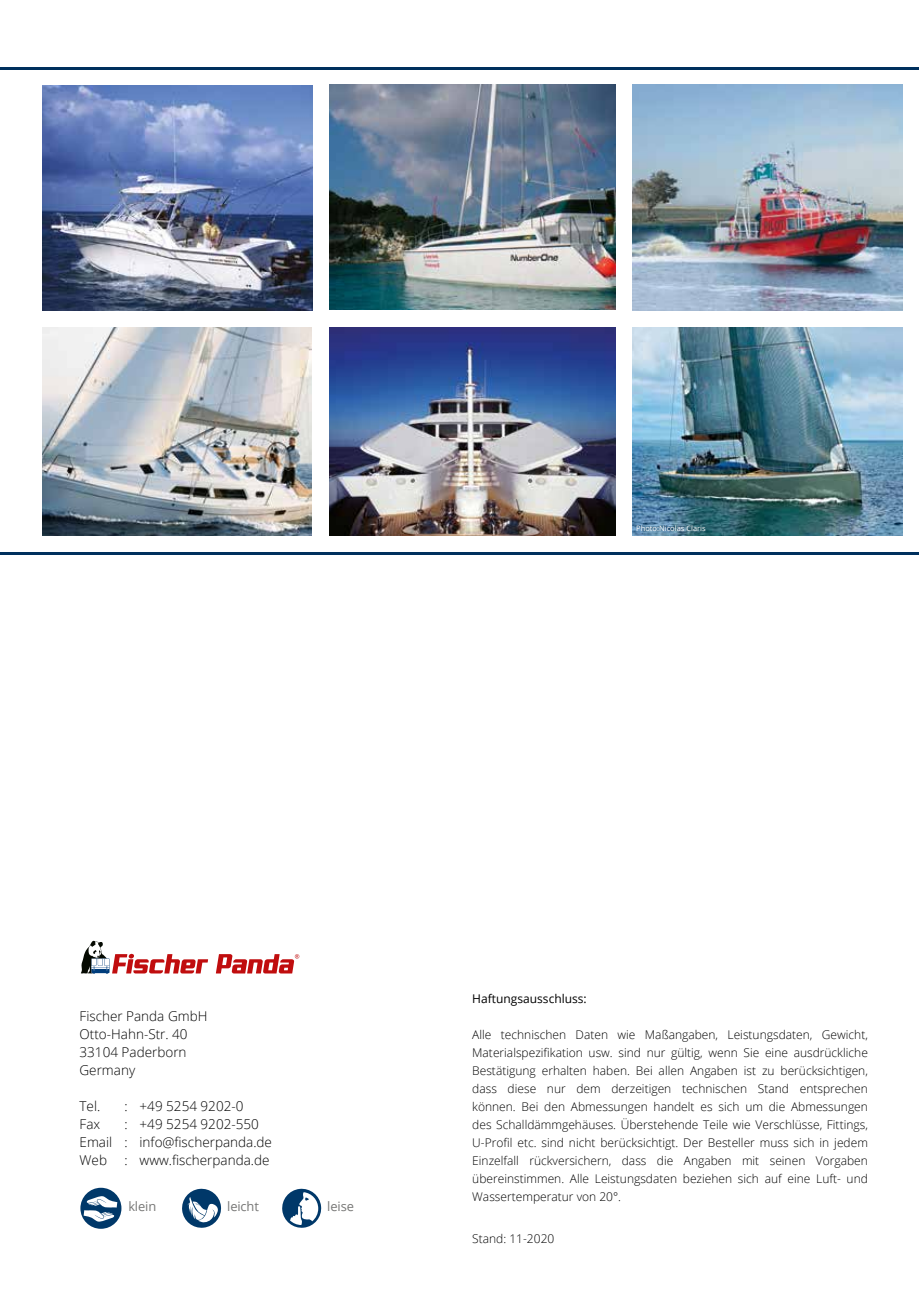
<style>
.page{position:relative;width:919px;height:1289px;background:#fff}
.page>*{position:absolute;margin:0;border:0;box-sizing:border-box;transform-origin:0 0}
.t1{font:300 13.5px/18px "Open Sans";color:#000}
.t2{font:12.9px "Open Sans";letter-spacing:-.01em;color:#777776}
.t3{font:300 12px/18px "Open Sans";color:#000;text-align:justify}
.t4{font:12px "Open Sans";color:#000}
.t5{font:7.5px "Open Sans";color:#fff}
</style>
<div class="page">
<img style="left:43px;top:85px;width:269px;height:225px">
<img style="left:43px;top:327px;width:268px;height:208px">
<img style="left:329px;top:85px;width:286px;height:224px">
<img style="left:632px;top:85px;width:270px;height:225px">
<img style="left:632px;top:327px;width:270px;height:208px">
<img style="left:329px;top:327px;width:286px;height:208px">
<hr style="left:0;top:551px;width:918px;height:3px;background:#00305d">
<hr style="left:0;top:67px;width:918px;height:2px;background:#00305d">
<div style="left:80px;top:1187px;width:41px;height:41px;background:#003869;border-radius:50%"></div>
<svg style="left:84px;top:1195px;width:33px;height:26px"></svg>
<svg style="left:182px;top:1188px;width:40px;height:40px"></svg>
<svg style="left:282px;top:1188px;width:40px;height:40px"></svg>
<svg style="left:81px;top:940px;width:218px;height:33px"></svg>
<p class="t5" style="left:636px;top:523px;width:71px">Photo:Nicolas Claris</p>
<p class="t1" style="left:80px;top:1006px;width:129px">Fischer Panda GmbH<br>Otto-Hahn-Str. 40<br>33104 Paderborn<br>Germany</p>
<p class="t1" style="left:80px;top:1096px;width:22px">Tel.</p>
<p class="t1" style="left:125px;top:1096px;width:120px">: +49 5254 9202-0</p>
<p class="t1" style="left:80px;top:1114px;width:22px">Fax</p>
<p class="t1" style="left:80px;top:1114px;width:194px;text-indent:45px">: +49 5254 9202-550<br>Email : info@fischerpanda.de<br>Web</p>
<p class="t1" style="left:125px;top:1150px;width:146px">: www.fischerpanda.de</p>
<p class="t2" style="left:128px;top:1197px;width:29px">klein</p>
<p class="t2" style="left:227px;top:1197px;width:33px">leicht</p>
<p class="t2" style="left:327px;top:1197px;width:28px">leise</p>
<p class="t4" style="left:472px;top:990px;width:116px">Haftungsausschluss:</p>
<p class="t3" style="left:472px;top:1025px;width:397px">Alle technischen Daten wie Maßangaben, Leistungsdaten, Gewicht, Materialspezifikation usw. sind nur gültig, wenn Sie eine ausdrückliche Bestätigung erhalten haben. Bei allen Angaben ist zu berücksichtigen, dass diese nur dem derzeitigen technischen Stand entsprechen können. Bei den Abmessungen handelt es sich um die Abmessungen des Schalldämmgehäuses. Überstehende Teile wie Verschlüsse, Fittings, U-Profil etc. sind nicht berücksichtigt. Der Besteller muss sich in jedem Einzelfall rückversichern, dass die Angaben mit seinen Vorgaben übereinstimmen. Alle Leistungsdaten beziehen sich auf eine Luft- und Wassertemperatur von 20°.</p>
<p class="t3" style="left:472px;top:1228px;width:84px">Stand: 11-2020</p>
</div>
